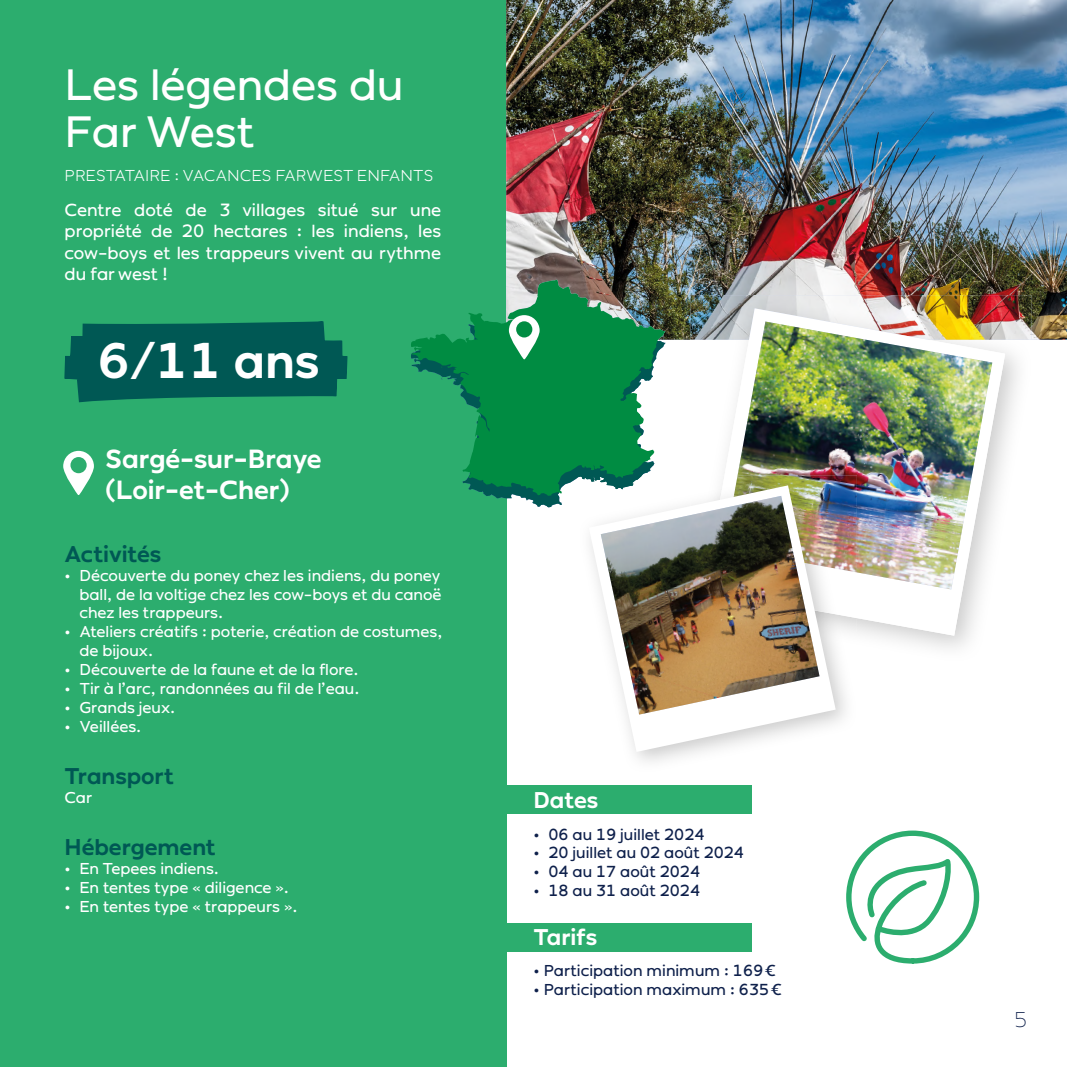
<style>
.page{position:relative;width:1067px;height:1067px;background:#fff}
.page>*{position:absolute;margin:0;border:0;box-sizing:border-box;transform-origin:0 0}
.t1{font:500 49px "Ondo";color:#fff}
.t2{font:43.75px/47.2px "Ondo";color:#fff}
.t3{font:500 26.25px/31.5px "Ondo";color:#fff}
.t4{font:500 22.75px "Ondo";color:#005854}
.t5{font:500 22.75px "Ondo";color:#fff}
.t6{font:200 21px "Ondo";color:#0e204b}
.t7{font:17.5px/21px "Ondo";color:#fff;text-align:justify}
.t8{font:15.75px/18.9px "Ondo";color:#fff;text-align:justify}
.t9{font:15.75px "Ondo";color:#0e204b}
.t10{font:300 15.75px "Ondo";color:#fff}
</style>
<div class="page">
<div style="left:0;top:0;width:506px;height:1067px;background:#2cad6e"></div>
<svg style="left:63px;top:451px;width:31px;height:44px"></svg>
<div style="left:70px;top:457px;width:17px;height:16px;background:#2cad6e;border-radius:50%"></div>
<img style="left:506px;top:0;width:561px;height:311px">
<div style="left:455px;top:785px;width:297px;height:29px;background:#2cad6e"></div>
<div style="left:455px;top:923px;width:297px;height:28px;background:#2cad6e"></div>
<svg style="left:494px;top:496px;width:68px;height:11px"></svg>
<svg style="left:462px;top:279px;width:204px;height:217px;fill:#008c42"></svg>
<img style="left:690px;top:295px;width:341px;height:353px">
<svg style="left:703px;top:308px;width:302px;height:327px"></svg>
<img style="left:737px;top:416px;width:255px;height:173px">
<img style="left:578px;top:475px;width:268px;height:287px">
<img style="left:578px;top:475px;width:64px;height:14px">
<svg style="left:614px;top:475px;width:13px;height:3px"></svg>
<img style="left:690px;top:475px;width:167px;height:187px">
<img style="left:703px;top:475px;width:154px;height:143px">
<img style="left:724px;top:475px;width:133px;height:97px">
<svg style="left:589px;top:485px;width:246px;height:267px"></svg>
<img style="left:601px;top:496px;width:218px;height:218px">
<img style="left:64px;top:311px;width:1003px;height:105px">
<svg style="left:846px;top:830px;width:134px;height:134px"></svg>
<h2 class="t2" style="left:64px;top:60px;width:340px">Les légendes du<br>Far West</h2>
<p class="t10" style="left:64px;top:166px;width:370px">PRESTATAIRE : VACANCES FARWEST ENFANTS</p>
<p class="t7" style="left:64px;top:200px;width:378px">Centre doté de 3 villages situé sur une propriété de 20 hectares : les indiens, les cow-boys et les trappeurs vivent au rythme du far west !</p>
<h1 class="t1" style="left:97px;top:332px;width:224px">6/11 ans</h1>
<h3 class="t3" style="left:106px;top:442px;width:217px">Sargé-sur-Braye (Loir-et-Cher)</h3>
<h3 class="t4" style="left:64px;top:540px;width:98px">Activités</h3>
<p class="t8" style="left:79px;top:565px;width:364px;text-indent:-15px">• Découverte du poney chez les indiens, du poney ball, de la voltige chez les cow-boys et du canoë chez les trappeurs.</p>
<p class="t8" style="left:79px;top:622px;width:364px;text-indent:-15px">• Ateliers créatifs : poterie, création de costumes, de bijoux.</p>
<p class="t8" style="left:64px;top:660px;width:295px">• Découverte de la faune et de la flore.</p>
<p class="t8" style="left:64px;top:679px;width:296px">• Tir à l’arc, randonnées au fil de l’eau.</p>
<p class="t8" style="left:64px;top:698px;width:112px">• Grands jeux.</p>
<p class="t8" style="left:64px;top:717px;width:78px">• Veillées.</p>
<h3 class="t4" style="left:64px;top:762px;width:111px">Transport</h3>
<p class="t8" style="left:64px;top:788px;width:29px">Car</p>
<h3 class="t4" style="left:64px;top:833px;width:153px">Hébergement</h3>
<p class="t8" style="left:64px;top:859px;width:156px">• En Tepees indiens.</p>
<p class="t8" style="left:64px;top:877px;width:226px">• En tentes type « diligence ».</p>
<p class="t8" style="left:64px;top:896px;width:234px">• En tentes type « trappeurs ».</p>
<h3 class="t5" style="left:533px;top:786px;width:66px">Dates</h3>
<p class="t9" style="left:533px;top:824px;width:172px">• 06 au 19 juillet 2024</p>
<p class="t9" style="left:533px;top:843px;width:212px">• 20 juillet au 02 août 2024</p>
<p class="t9" style="left:533px;top:862px;width:168px">• 04 au 17 août 2024</p>
<p class="t9" style="left:533px;top:881px;width:168px">• 18 au 31 août 2024</p>
<h3 class="t5" style="left:533px;top:923px;width:65px">Tarifs</h3>
<p class="t9" style="left:533px;top:961px;width:244px">• Participation minimum : 169 €</p>
<p class="t9" style="left:533px;top:980px;width:249px">• Participation maximum : 635 €</p>
<h3 class="t6" style="left:1014px;top:1007px;width:14px">5</h3>
</div>
